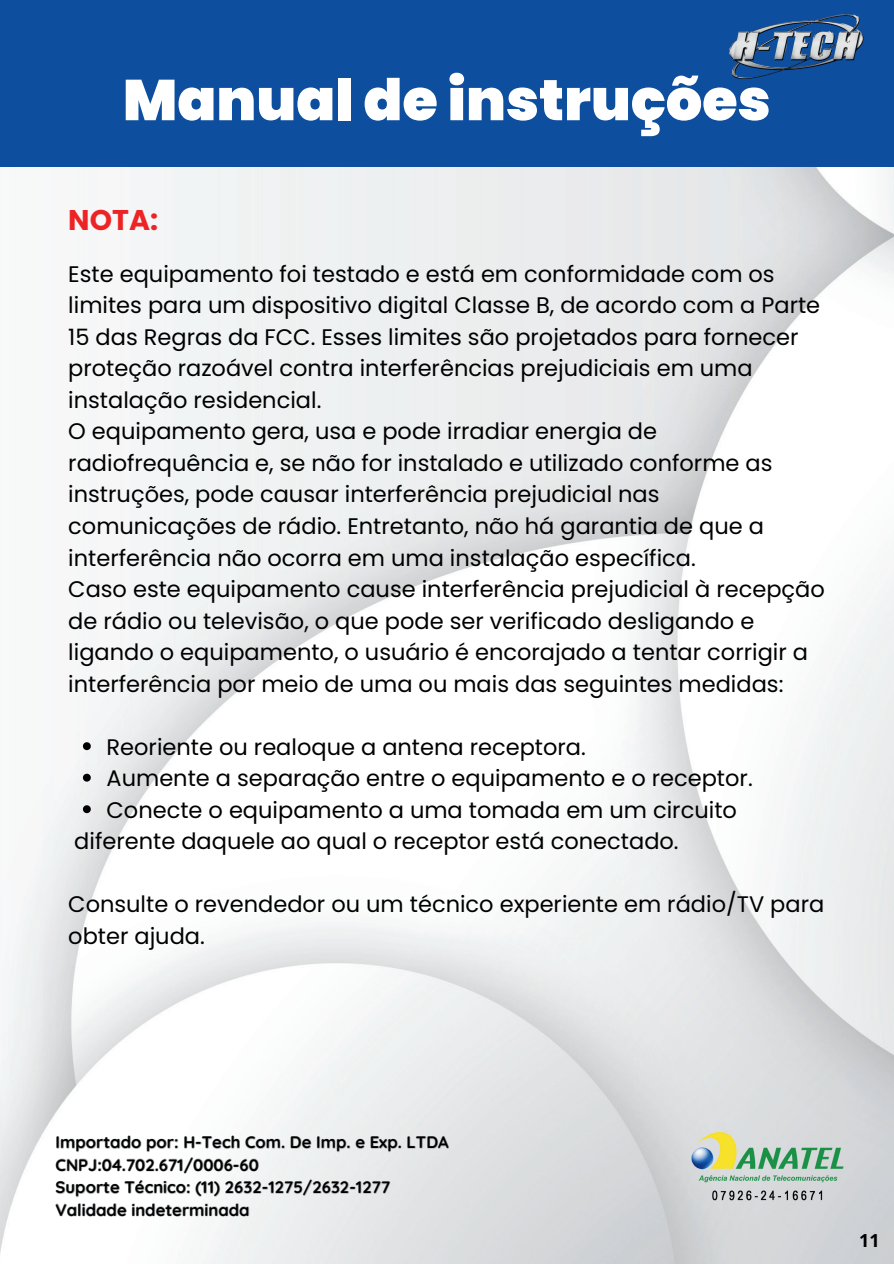
<style>
.page{position:relative;width:894px;height:1264px;background:#fff}
.page>*{position:absolute;margin:0;border:0;box-sizing:border-box;transform-origin:0 0}
.t1{font:900 57.3px "Poppins";color:#fff}
.t2{font:700 28.5px "Poppins";color:#ed2425}
.t3{font:22.5px/31.5px "Poppins";color:#000}
.t4{font:700 18px "Open Sans";color:#000}
.t5{font:700 16.65px/22.5px "Quicksand";color:#000}
</style>
<div class="page">
<img style="left:0;top:166px;width:893px;height:1097px">
<div style="left:0;top:0;width:893px;height:166px;background:#0d4f9e"></div>
<img style="left:729px;top:14px;width:135px;height:65px">
<img style="left:690px;top:1130px;width:155px;height:87px">
<svg style="left:83px;top:742px;width:8px;height:8px"></svg>
<svg style="left:83px;top:773px;width:8px;height:8px"></svg>
<svg style="left:83px;top:805px;width:8px;height:8px"></svg>
<svg style="left:55px;top:1133px;width:395px;height:100px"></svg>
<h1 class="t1" style="left:123px;top:67px;width:649px">Manual de instruções</h1>
<p class="t2" style="left:68px;top:203px;width:91px">NOTA:</p>
<p class="t3" style="left:68px;top:258px;width:758px">Este equipamento foi testado e está em conformidade com os limites para um dispositivo digital Classe B, de acordo com a Parte 15 das Regras da FCC. Esses limites são projetados para fornecer proteção razoável contra interferências prejudiciais em uma instalação residencial.<br>O equipamento gera, usa e pode irradiar energia de radiofrequência e, se não for instalado e utilizado conforme as instruções, pode causar interferência prejudicial nas comunicações de rádio. Entretanto, não há garantia de que a interferência não ocorra em uma instalação específica.<br>Caso este equipamento cause interferência prejudicial à recepção de rádio ou televisão, o que pode ser verificado desligando e ligando o equipamento, o usuário é encorajado a tentar corrigir a interferência por meio de uma ou mais das seguintes medidas:</p>
<p class="t3" style="left:106px;top:731px;width:480px">Reoriente ou realoque a antena receptora.</p>
<p class="t3" style="left:106px;top:762px;width:647px">Aumente a separação entre o equipamento e o receptor.</p>
<p class="t3" style="left:106px;top:794px;width:631px">Conecte o equipamento a uma tomada em um circuito</p>
<p class="t3" style="left:74px;top:825px;width:605px">diferente daquele ao qual o receptor está conectado.</p>
<p class="t3" style="left:68px;top:888px;width:757px">Consulte o revendedor ou um técnico experiente em rádio/TV para obter ajuda.</p>
<p class="t5" style="left:56px;top:1129px;width:394px">Importado por: H-Tech Com. De Imp. e Exp. LTDA CNPJ:04.702.671/0006-60<br>Suporte Técnico: (11) 2632-1275/2632-1277<br>Validade indeterminada</p>
<p class="t4" style="left:859px;top:1227px;width:22px">11</p>
</div>
